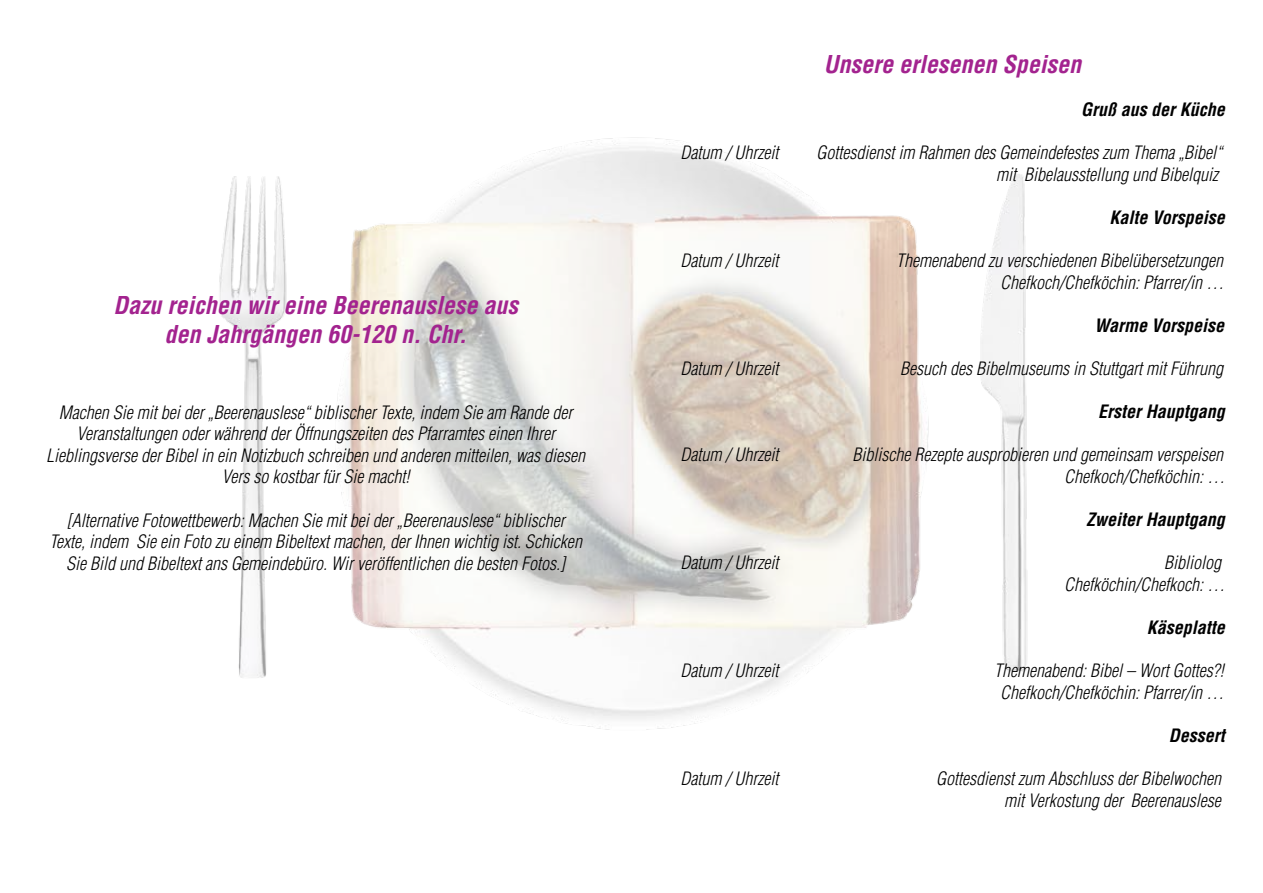
<style>
.page{position:relative;width:1263px;height:893px;background:#fff}
.page>*{position:absolute;margin:0;border:0;box-sizing:border-box;transform-origin:0 0}
.t1{font:italic 700 condensed 24px/28.8px "Helvetica LT Std";color:#a3238f;text-align:center}
.t2{font:italic 300 condensed 18px/21.6px "Helvetica LT Std";color:#000;text-align:right}
.t3{font:italic 700 condensed 18px "Helvetica LT Std";color:#000}
</style>
<div class="page">
<img style="left:219px;top:137px;width:809px;height:593px">
<h1 class="t1" style="left:113px;top:291px;width:406px">Dazu reichen wir eine Beerenauslese aus den Jahrgängen 60-120 n. Chr.</h1>
<p class="t2" style="left:46px;top:401px;width:540px;text-align:center">Machen Sie mit bei der „Beerenauslese“ biblischer Texte, indem Sie am Rande der Veranstaltungen oder während der Öffnungszeiten des Pfarramtes einen Ihrer Lieblingsverse der Bibel in ein Notizbuch schreiben und anderen mitteilen, was diesen Vers so kostbar für Sie macht!</p>
<p class="t2" style="left:49px;top:509px;width:534px;text-align:center">[Alternative Fotowettbewerb: Machen Sie mit bei der „Beerenauslese“ biblischer<br>Texte, indem Sie ein Foto zu einem Bibeltext machen, der Ihnen wichtig ist. Schicken<br>Sie Bild und Bibeltext ans Gemeindebüro. Wir veröffentlichen die besten Fotos.]</p>
<h1 class="t1" style="left:824px;top:50px;width:259px">Unsere erlesenen Speisen</h1>
<p class="t3" style="left:1081px;top:98px;width:145px">Gruß aus der Küche</p>
<p class="t2" style="left:680px;top:142px;width:99px">Datum / Uhrzeit</p>
<p class="t2" style="left:816px;top:142px;width:407px">Gottesdienst im Rahmen des Gemeindefestes zum Thema „Bibel“ mit Bibelausstellung und Bibelquiz</p>
<p class="t3" style="left:1109px;top:206px;width:117px">Kalte Vorspeise</p>
<p class="t2" style="left:680px;top:250px;width:99px">Datum / Uhrzeit</p>
<p class="t2" style="left:896px;top:250px;width:329px">Themenabend zu verschiedenen Bibelübersetzungen<br>Chefkoch/Chefköchin: Pfarrer/in …</p>
<p class="t3" style="left:1094px;top:314px;width:131px">Warme Vorspeise</p>
<p class="t2" style="left:680px;top:358px;width:99px">Datum / Uhrzeit</p>
<p class="t2" style="left:900px;top:358px;width:324px">Besuch des Bibelmuseums in Stuttgart mit Führung</p>
<p class="t3" style="left:1098px;top:400px;width:128px">Erster Hauptgang</p>
<p class="t2" style="left:680px;top:444px;width:99px">Datum / Uhrzeit</p>
<p class="t2" style="left:852px;top:444px;width:374px">Biblische Rezepte ausprobieren und gemeinsam verspeisen<br>Chefkoch/Chefköchin: …</p>
<p class="t3" style="left:1086px;top:508px;width:140px">Zweiter Hauptgang</p>
<p class="t2" style="left:680px;top:552px;width:99px">Datum / Uhrzeit</p>
<p class="t2" style="left:1064px;top:552px;width:162px">Bibliolog<br>Chefköchin/Chefkoch: …</p>
<p class="t3" style="left:1147px;top:616px;width:80px">Käseplatte</p>
<p class="t2" style="left:680px;top:660px;width:99px">Datum / Uhrzeit</p>
<p class="t2" style="left:994px;top:660px;width:231px;text-align:center">Themenabend: Bibel – Wort Gottes?!<br>Chefkoch/Chefköchin: Pfarrer/in …</p>
<p class="t3" style="left:1169px;top:724px;width:57px">Dessert</p>
<p class="t2" style="left:680px;top:768px;width:99px">Datum / Uhrzeit</p>
<p class="t2" style="left:936px;top:768px;width:286px">Gottesdienst zum Abschluss der Bibelwochen mit Verkostung der Beerenauslese</p>
</div>
